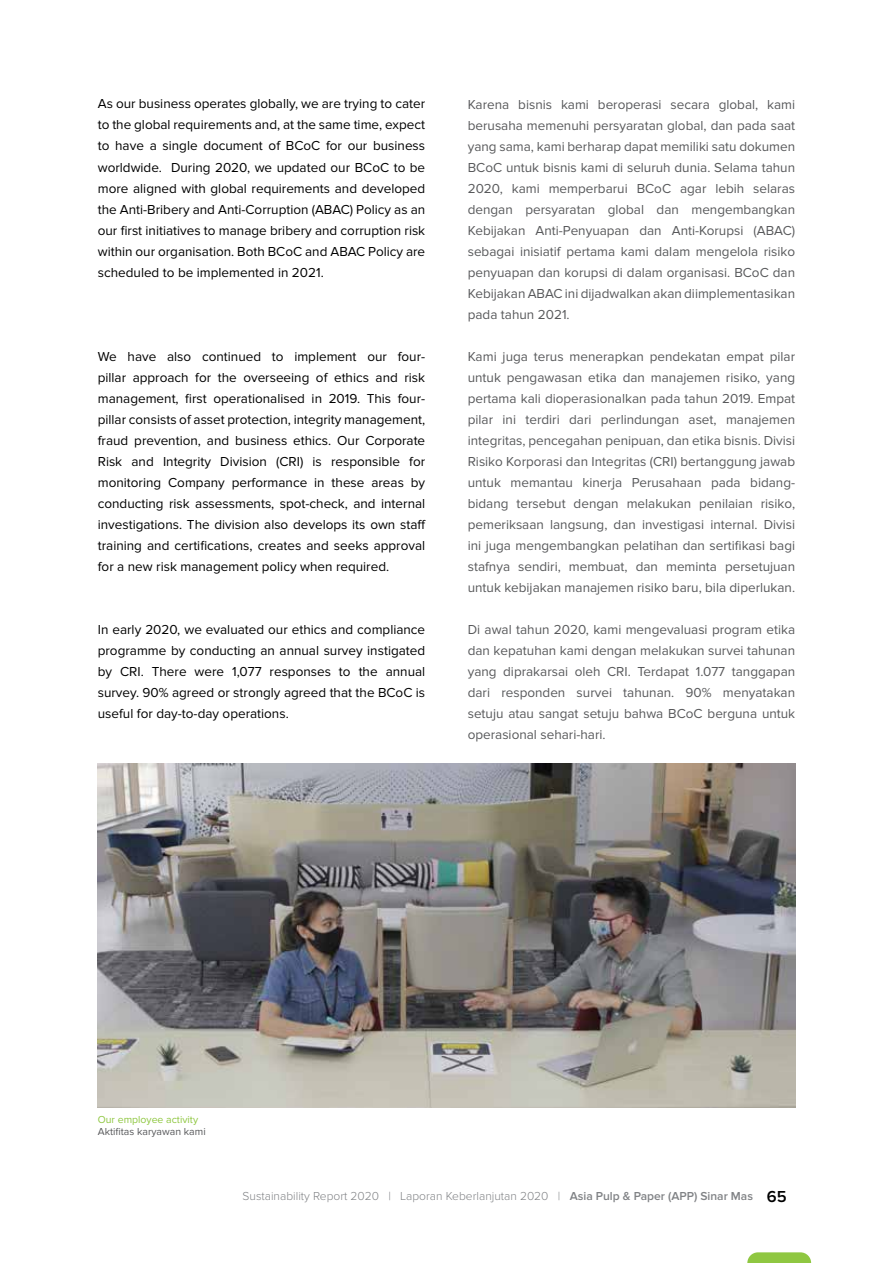
<style>
.page{position:relative;width:893px;height:1263px;background:#fff}
.page>*{position:absolute;margin:0;border:0;box-sizing:border-box;transform-origin:0 0}
.t1{font:13.5px/21px "Proxima Nova";color:#58595b;text-align:justify}
.t2{font:13.5px/21px "Proxima Nova";color:#000;text-align:justify}
.t3{font:300 12px "Proxima Nova";color:#808285}
.t4{font:10.5px "Proxima Nova";color:#58595b}
.t5{font:10.5px "Proxima Nova";color:#8fc741}
.s1{font-weight:600}
.s2{font-weight:600;font-size:16.5px;color:#000}
</style>
<div class="page">
<img style="left:98px;top:763px;width:697px;height:344px">
<svg style="left:747px;top:1252px;width:64px;height:11px"></svg>
<p class="t2" style="left:98px;top:94px;width:329px">As our business operates globally, we are trying to cater to the global requirements and, at the same time, expect to have a single document of BCoC for our business worldwide. During 2020, we updated our BCoC to be more aligned with global requirements and developed the Anti-Bribery and Anti-Corruption (ABAC) Policy as an our first initiatives to manage bribery and corruption risk within our organisation. Both BCoC and ABAC Policy are scheduled to be implemented in 2021.</p>
<p class="t2" style="left:98px;top:346px;width:330px">We have also continued to implement our four&shy;pillar approach for the overseeing of ethics and risk management, first operationalised in 2019. This four&shy;pillar consists of asset protection, integrity management, fraud prevention, and business ethics. Our Corporate Risk and Integrity Division (CRI) is responsible for monitoring Company performance in these areas by conducting risk assessments, spot-check, and internal investigations. The division also develops its own staff training and certifications, creates and seeks approval for a new risk management policy when required.</p>
<p class="t2" style="left:98px;top:619px;width:329px">In early 2020, we evaluated our ethics and compliance programme by conducting an annual survey instigated by CRI. There were 1,077 responses to the annual survey. 90% agreed or strongly agreed that the BCoC is useful for day-to-day operations.</p>
<p class="t1" style="left:468px;top:94px;width:329px">Karena bisnis kami beroperasi secara global, kami berusaha memenuhi persyaratan global, dan pada saat yang sama, kami berharap dapat memiliki satu dokumen BCoC untuk bisnis kami di seluruh dunia. Selama tahun 2020, kami memperbarui BCoC agar lebih selaras dengan persyaratan global dan mengembangkan Kebijakan Anti-Penyuapan dan Anti-Korupsi (ABAC) sebagai inisiatif pertama kami dalam mengelola risiko penyuapan dan korupsi di dalam organisasi. BCoC dan Kebijakan ABAC ini dijadwalkan akan diimplementasikan pada tahun 2021.</p>
<p class="t1" style="left:468px;top:346px;width:329px">Kami juga terus menerapkan pendekatan empat pilar untuk pengawasan etika dan manajemen risiko, yang pertama kali dioperasionalkan pada tahun 2019. Empat pilar ini terdiri dari perlindungan aset, manajemen integritas, pencegahan penipuan, dan etika bisnis. Divisi Risiko Korporasi dan Integritas (CRI) bertanggung jawab untuk memantau kinerja Perusahaan pada bidang&shy;bidang tersebut dengan melakukan penilaian risiko, pemeriksaan langsung, dan investigasi internal. Divisi ini juga mengembangkan pelatihan dan sertifikasi bagi stafnya sendiri, membuat, dan meminta persetujuan untuk kebijakan manajemen risiko baru, bila diperlukan.</p>
<p class="t1" style="left:468px;top:619px;width:329px">Di awal tahun 2020, kami mengevaluasi program etika dan kepatuhan kami dengan melakukan survei tahunan yang diprakarsai oleh CRI. Terdapat 1.077 tanggapan dari responden survei tahunan. 90% menyatakan setuju atau sangat setuju bahwa BCoC berguna untuk operasional sehari-hari.</p>
<p class="t5" style="left:98px;top:1113px;width:102px">Our employee activity</p>
<p class="t4" style="left:98px;top:1126px;width:109px">Aktifitas karyawan kami</p>
<p class="t3" style="left:243px;top:1189px;width:546px">Sustainability Report 2020 | Laporan Keberlanjutan 2020 | <span class="s1">Asia Pulp &amp; Paper (APP) Sinar Mas</span> <span class="s2">65</span></p>
</div>
